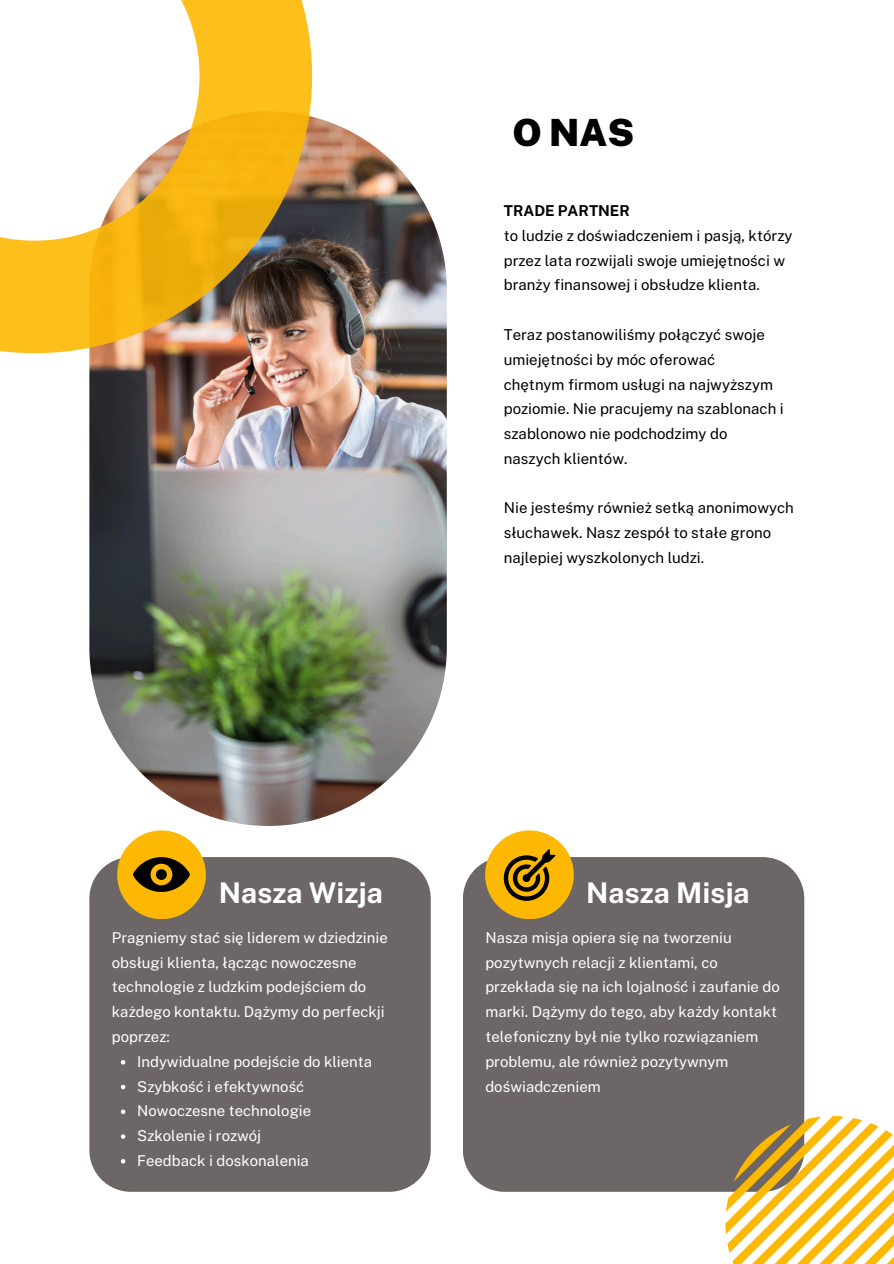
<style>
.page{position:relative;width:894px;height:1264px;background:#fff}
.page>*{position:absolute;margin:0;border:0;box-sizing:border-box;transform-origin:0 0}
.t1{font:900 37.5px "Public Sans";color:#000}
.t2{font:700 28.5px "Public Sans";color:#fff}
.t3{font:15px/24.8px "Public Sans";color:#fff}
.t4{font:15px/24.8px "Public Sans";color:#000}
.t5{font:700 15px "Public Sans";color:#000}
</style>
<div class="page">
<img style="left:89px;top:111px;width:357px;height:715px;border-radius:179px">
<svg style="left:0;top:0;width:312px;height:353px"></svg>
<div style="left:89px;top:857px;width:341px;height:334px;background:#6d6666"></div>
<svg style="left:121px;top:1060px;width:4px;height:4px"></svg>
<svg style="left:121px;top:1084px;width:4px;height:5px"></svg>
<svg style="left:121px;top:1109px;width:4px;height:5px"></svg>
<svg style="left:121px;top:1134px;width:4px;height:4px"></svg>
<svg style="left:121px;top:1159px;width:4px;height:4px"></svg>
<div style="left:463px;top:857px;width:341px;height:334px;background:#6d6666"></div>
<div style="left:117px;top:830px;width:89px;height:89px;background:#fdb803;border-radius:50%"></div>
<svg style="left:133px;top:857px;width:57px;height:35px"></svg>
<div style="left:485px;top:830px;width:88px;height:89px;background:#fdb803;border-radius:50%"></div>
<svg style="left:503px;top:849px;width:52px;height:51px"></svg>
<svg style="left:725px;top:1115px;width:168px;height:148px"></svg>
<h2 class="t1" style="left:512px;top:110px;width:123px">O NAS</h2>
<h1 class="t5" style="left:503px;top:202px;width:128px">TRADE PARTNER</h1>
<p class="t4" style="left:503px;top:223px;width:290px">to ludzie z doświadczeniem i pasją, którzy przez lata rozwijali swoje umiejętności w</p>
<p class="t4" style="left:503px;top:273px;width:257px">branży finansowej i obsłudze klienta.</p>
<p class="t4" style="left:503px;top:322px;width:263px">Teraz postanowiliśmy połączyć swoje umiejętności by móc oferować</p>
<p class="t4" style="left:503px;top:372px;width:281px">chętnym firmom usługi na najwyższym poziomie. Nie pracujemy na szablonach i szablonowo nie podchodzimy do</p>
<p class="t4" style="left:503px;top:446px;width:125px">naszych klientów.</p>
<p class="t4" style="left:503px;top:495px;width:291px">Nie jesteśmy również setką anonimowych słuchawek. Nasz zespół to stałe grono</p>
<p class="t4" style="left:503px;top:545px;width:202px">najlepiej wyszkolonych ludzi.</p>
<p class="t2" style="left:219px;top:875px;width:166px">Nasza Wizja</p>
<p class="t2" style="left:586px;top:875px;width:165px">Nasza Misja</p>
<p class="t3" style="left:112px;top:925px;width:277px">Pragniemy stać się liderem w dziedzinie obsługi klienta, łącząc nowoczesne technologie z ludzkim podejściem do każdego kontaktu. Dążymy do perfeckji poprzez:</p>
<p class="t3" style="left:137px;top:1048px;width:236px">Indywidualne podejście do klienta</p>
<p class="t3" style="left:137px;top:1073px;width:168px">Szybkość i efektywność</p>
<p class="t3" style="left:137px;top:1098px;width:175px">Nowoczesne technologie</p>
<p class="t3" style="left:137px;top:1123px;width:125px">Szkolenie i rozwój</p>
<p class="t3" style="left:137px;top:1147px;width:173px">Feedback i doskonalenia</p>
<p class="t3" style="left:485px;top:925px;width:296px">Nasza misja opiera się na tworzeniu pozytwnych relacji z klientami, co przekłada się na ich lojalność i zaufanie do marki. Dążymy do tego, aby każdy kontakt telefoniczny był nie tylko rozwiązaniem problemu, ale również pozytywnym doświadczeniem</p>
</div>
